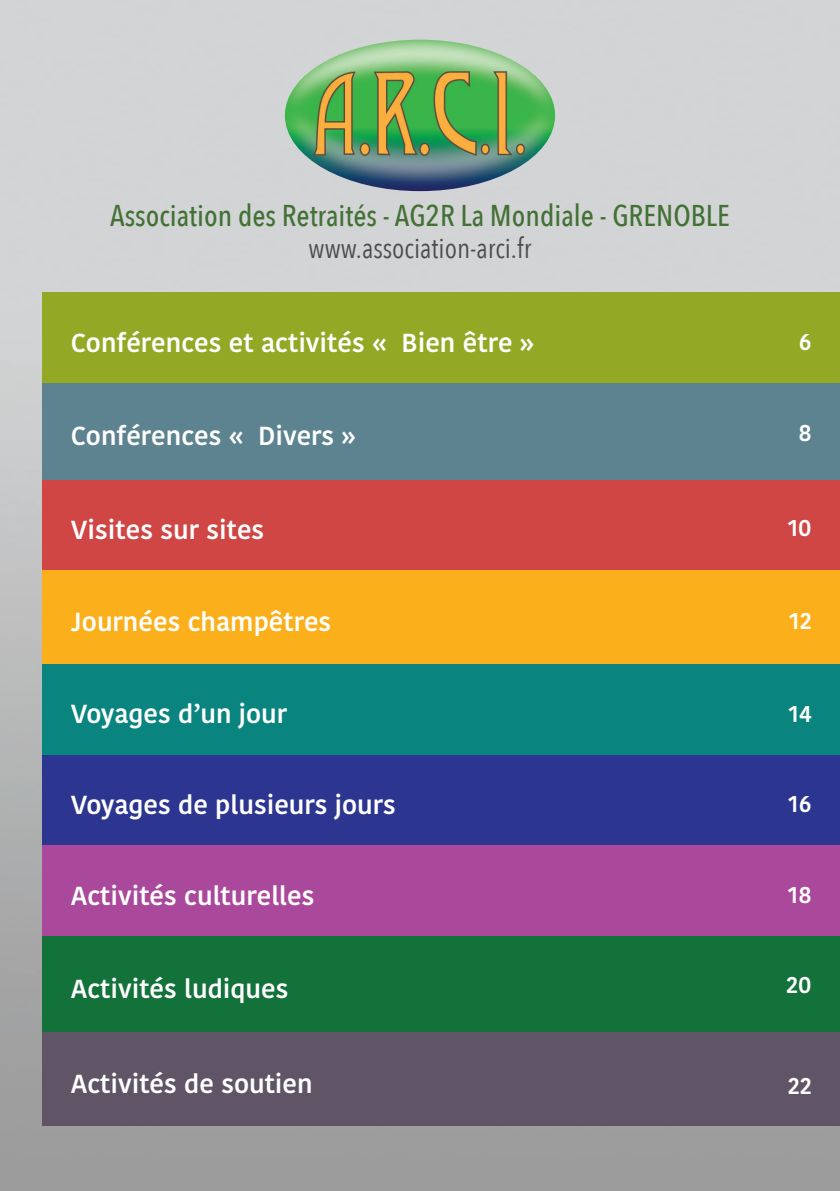
<style>
.page{position:relative;width:840px;height:1191px;background:#fff}
.page>*{position:absolute;margin:0;border:0;box-sizing:border-box;transform-origin:0 0}
.t1{font:500 30px "Avenir Next Condensed";color:#437135}
.t2{font:28px "Avenir Next Condensed";color:#4b4c4d}
.t3{font:600 26px "Kohinoor Bangla";color:#fff}
.t4{font:600 24px "Kohinoor Bangla";color:#fff}
</style>
<div class="page">
<img style="left:0;top:0;width:839px;height:1191px">
<div style="left:43px;top:292px;width:796px;height:91px;background:#93a926"></div>
<div style="left:43px;top:383px;width:796px;height:97px;background:#5d8391"></div>
<div style="left:43px;top:480px;width:796px;height:90px;background:#d04645"></div>
<div style="left:43px;top:570px;width:796px;height:94px;background:#fbaf1b"></div>
<div style="left:43px;top:664px;width:796px;height:90px;background:#09847e"></div>
<div style="left:43px;top:754px;width:796px;height:91px;background:#2c358f"></div>
<div style="left:43px;top:845px;width:796px;height:91px;background:#aa499b"></div>
<div style="left:43px;top:936px;width:796px;height:96px;background:#13713a"></div>
<div style="left:43px;top:1032px;width:796px;height:94px;background:#5f5566"></div>
<img style="left:285px;top:40px;width:269px;height:151px">
<p class="t1" style="left:110px;top:197px;width:620px">Association des Retraités - AG2R La Mondiale - GRENOBLE</p>
<p class="t2" style="left:308px;top:224px;width:224px">www.association-arci.fr</p>
<p class="t3" style="left:71px;top:321px;width:465px">Conférences et activités « Bien être »</p>
<p class="t4" style="left:798px;top:322px;width:14px">6</p>
<p class="t3" style="left:71px;top:414px;width:286px">Conférences « Divers »</p>
<p class="t4" style="left:797px;top:412px;width:15px">8</p>
<p class="t3" style="left:71px;top:508px;width:195px">Visites sur sites</p>
<p class="t4" style="left:787px;top:508px;width:25px">10</p>
<p class="t3" style="left:71px;top:600px;width:262px">Journées champêtres</p>
<p class="t4" style="left:788px;top:601px;width:24px">12</p>
<p class="t3" style="left:71px;top:692px;width:218px">Voyages d’un jour</p>
<p class="t4" style="left:788px;top:693px;width:25px">14</p>
<p class="t3" style="left:71px;top:783px;width:326px">Voyages de plusieurs jours</p>
<p class="t4" style="left:787px;top:783px;width:25px">16</p>
<p class="t3" style="left:71px;top:873px;width:245px">Activités culturelles</p>
<p class="t4" style="left:787px;top:874px;width:25px">18</p>
<p class="t3" style="left:71px;top:967px;width:219px">Activités ludiques</p>
<p class="t4" style="left:785px;top:964px;width:27px">20</p>
<p class="t3" style="left:71px;top:1062px;width:243px">Activités de soutien</p>
<p class="t4" style="left:787px;top:1065px;width:25px">22</p>
</div>
